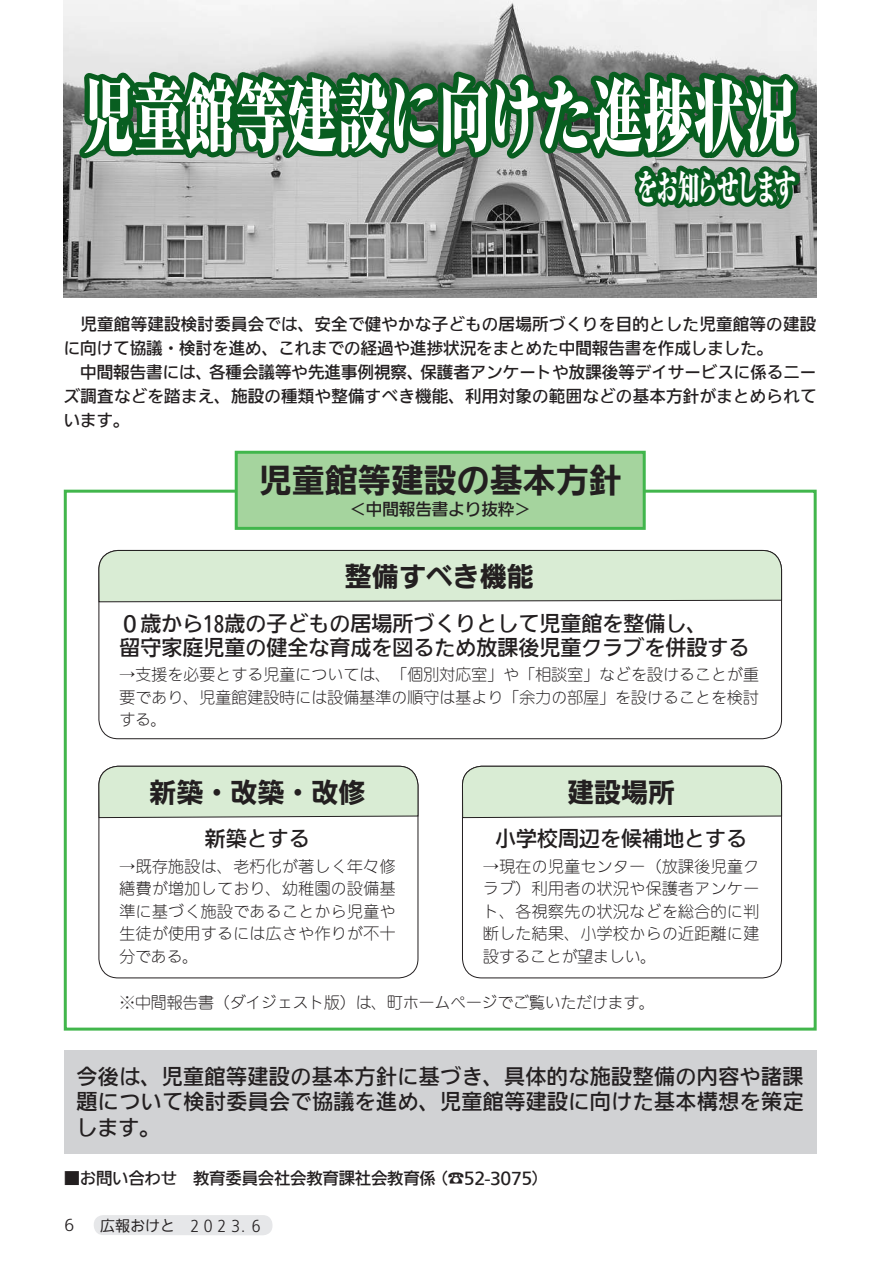
<style>
.page{position:relative;width:893px;height:1263px;background:#fff}
.page>*{position:absolute;margin:0;border:0;box-sizing:border-box;transform-origin:0 0}
.t1{font:800 expanded 79.5px "Ryumin Pro";color:#fff;scale:.64 1}
.t2{font:800 expanded 35.85px "Ryumin Pro";letter-spacing:-.09em;color:#fff;scale:.6 1}
.t3{font:33px "SUD Go Dsp IWA HW Bd";color:#231f20}
.t4{font:27px "SUD Go Dsp IWA HW Bd";color:#231f20}
.t5{font:21px/25.5px "SUD Gohon IWA HW Md";color:#231f20;text-align:justify}
.t6{font:16.5px/24px "SUD Gohon IWA HW Md";letter-spacing:.015em;color:#231f20}
.t7{font:500 16.5px "SUD Gohon IWA";letter-spacing:-.02em;color:#231f20}
.t8{font:16.5px "SUD Go Dsp IWA HW Md";color:#231f20}
.t9{font:300 15.75px/22.5px "SUDRGIWA";letter-spacing:.015em;color:#231f20;text-align:justify}
.t10{font:15px "SUD Gohon IWA HW Th";color:#231f20}
.t11{font:100 15px "SUD Gohon IWA";color:#231f20}
.s1{font-family:"Koz Min Pro";font-weight:400}
</style>
<div class="page">
<img style="left:64px;top:0;width:752px;height:297px">
<div style="left:64px;top:490px;width:753px;height:540px;border:3px solid #41b64c"></div>
<div style="left:98px;top:550px;width:684px;height:52px;background:#d9ecd4"></div>
<svg style="left:98px;top:765px;width:321px;height:53px;background:#d1e2cc"></svg>
<svg style="left:462px;top:765px;width:320px;height:53px;background:#d0e2cc"></svg>
<div style="left:64px;top:1050px;width:752px;height:103px;background:#d1d2d4"></div>
<div style="left:236px;top:452px;width:408px;height:76px;background:#a5d49e"></div>
<div style="left:235px;top:451px;width:411px;height:79px;border:3px solid #41b64c"></div>
<svg style="left:72px;top:0;width:733px;height:231px"></svg>
<div style="left:94px;top:1215px;width:178px;height:20px;background:#e6e7e9;border-radius:10px"></div>
<h1 class="t1" style="left:83px;top:53px;width:1114px">児童館等建設に向けた進捗状況</h1>
<h2 class="t2" style="left:637px;top:159px;width:267px">をお知らせします</h2>
<p class="t6" style="left:64px;top:313px;width:754px">　児童館等建設検討委員会では、安全で健やかな子どもの居場所づくりを目的とした児童館等の建設に向けて協議・検討を進め、これまでの経過や進捗状況をまとめた中間報告書を作成しました。<br>　中間報告書には、各種会議等や先進事例視察、保護者アンケートや放課後等デイサービスに係るニーズ調査などを踏まえ、施設の種類や整備すべき機能、利用対象の範囲などの基本方針がまとめられています。</p>
<h3 class="t3" style="left:259px;top:463px;width:364px">児童館等建設の基本方針</h3>
<p class="t8" style="left:349px;top:501px;width:183px">＜中間報告書より抜粋＞</p>
<h3 class="t4" style="left:345px;top:563px;width:190px">整備すべき機能</h3>
<h3 class="t5" style="left:119px;top:613px;width:632px;line-height:24px">０歳から18歳の子どもの居場所づくりとして児童館を整備し、<br>留守家庭児童の健全な育成を図るため放課後児童クラブを併設する</h3>
<p class="t9" style="left:119px;top:665px;width:641px">→支援を必要とする児童については、「個別対応室」や「相談室」などを設けることが重要であり、児童館建設時には設備基準の順守は基より「余力の部屋」を設けることを検討する。</p>
<h3 class="t4" style="left:149px;top:779px;width:217px">新築・改築・改修</h3>
<h3 class="t4" style="left:567px;top:779px;width:109px">建設場所</h3>
<h3 class="t5" style="left:495px;top:828px;width:253px">小学校周辺を候補地とする</h3>
<p class="t9" style="left:483px;top:856px;width:277px">→現在の児童センター（放課後児童クラブ）利用者の状況や保護者アンケート、各視察先の状況などを総合的に判断した結果、小学校からの近距離に建設することが望ましい。</p>
<p class="t9" style="left:119px;top:992px;width:537px">※中間報告書（ダイジェスト版）は、町ホームページでご覧いただけます。</p>
<h3 class="t5" style="left:205px;top:828px;width:106px">新築とする</h3>
<p class="t9" style="left:119px;top:856px;width:277px">→既存施設は、老朽化が著しく年々修繕費が増加しており、幼稚園の設備基準に基づく施設であることから児童や生徒が使用するには広さや作りが不十分である。</p>
<h3 class="t5" style="left:77px;top:1065px;width:729px">今後は、児童館等建設の基本方針に基づき、具体的な施設整備の内容や諸課題について検討委員会で協議を進め、児童館等建設に向けた基本構想を策定します。</h3>
<p class="t7" style="left:64px;top:1169px;width:486px">■お問い合わせ　教育委員会社会教育課社会教育係（<span class="s1">☎</span>52-3075）</p>
<p class="t11" style="left:64px;top:1217px;width:11px">6</p>
<p class="t10" style="left:100px;top:1218px;width:164px">広報おけと ２０２３.６</p>
</div>
